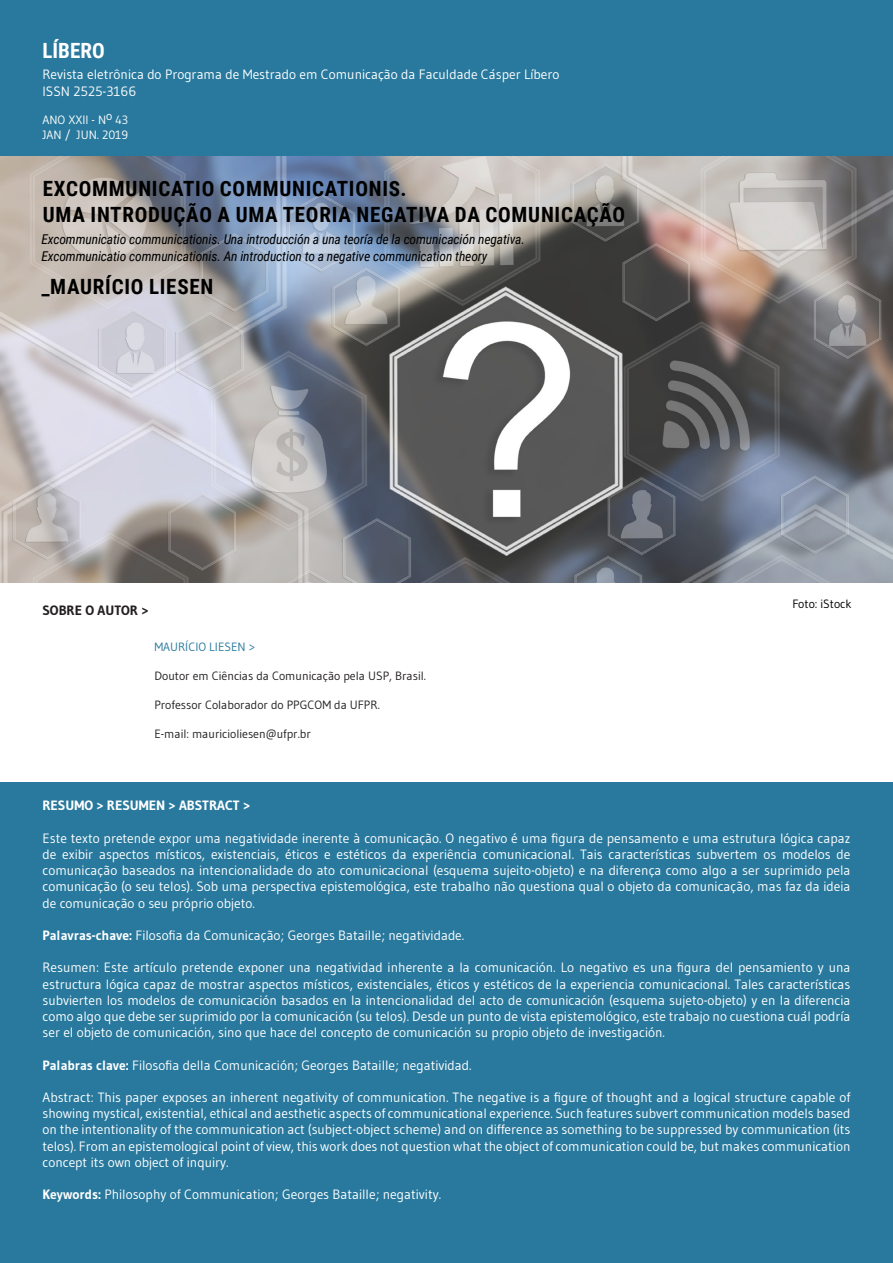
<style>
.page{position:relative;width:893px;height:1263px;background:#fff}
.page>*{position:absolute;margin:0;border:0;box-sizing:border-box;transform-origin:0 0}
.t1{font:700 21px "Roboto Condensed";letter-spacing:.035em;color:#000}
.t2{font:700 21px "Roboto Condensed";color:#fff}
.t3{font:700 16.5px "Roboto Condensed";color:#fff}
.t4{font:13.5px/16.2px "Gudea";color:#fff;text-align:justify}
.t5{font:italic 13.5px "Roboto Condensed";letter-spacing:-.01em;color:#000}
.t6{font:700 13.5px "Gudea";color:#fff}
.t7{font:700 13.5px "Gudea";color:#231f20}
.t8{font:12px "Gudea";color:#231f20}
.t9{font:12px "Gudea";color:#fff}
.t10{font:12px "Gudea";color:#28799d}
.t11{font:12px "Gudea";color:#000}
.s1{font-weight:700}
</style>
<div class="page">
<img style="left:1px;top:156px;width:891px;height:427px">
<div style="left:0;top:0;width:893px;height:156px;background:#28799d"></div>
<div style="left:0;top:782px;width:893px;height:481px;background:#28799d"></div>
<p class="t2" style="left:43px;top:36px;width:64px">LÍBERO</p>
<p class="t4" style="left:43px;top:66px;width:518px">Revista eletrônica do Programa de Mestrado em Comunicação da Faculdade Cásper Líbero</p>
<p class="t4" style="left:43px;top:82px;width:95px">ISSN 2525-3166</p>
<p class="t9" style="left:43px;top:113px;width:87px">ANO XXII - No 43</p>
<p class="t9" style="left:43px;top:127px;width:87px">JAN / JUN. 2019</p>
<p class="t3" style="left:41px;top:37px;width:50px">LÍBERO</p>
<p class="t1" style="left:43px;top:174px;width:365px">EXCOMMUNICATIO COMMUNICATIONIS.</p>
<p class="t1" style="left:43px;top:199px;width:584px">UMA INTRODUÇÃO A UMA TEORIA NEGATIVA DA COMUNICAÇÃO</p>
<p class="t5" style="left:41px;top:230px;width:485px">Excommunicatio communicationis. Una introducción a una teoría de la comunicación negativa.</p>
<p class="t5" style="left:41px;top:246px;width:447px">Excommunicatio communicationis. An introduction to a negative communication theory</p>
<p class="t1" style="left:41px;top:272px;width:173px">_MAURÍCIO LIESEN</p>
<p class="t7" style="left:43px;top:602px;width:108px">SOBRE O AUTOR &gt;</p>
<p class="t10" style="left:154px;top:640px;width:102px">MAURÍCIO LIESEN &gt;</p>
<p class="t8" style="left:154px;top:668px;width:273px">Doutor em Ciências da Comunicação pela USP, Brasil.</p>
<p class="t8" style="left:154px;top:697px;width:227px">Professor Colaborador do PPGCOM da UFPR.</p>
<p class="t8" style="left:154px;top:726px;width:158px">E-mail: mauricioliesen@ufpr.br</p>
<p class="t11" style="left:792px;top:596px;width:61px">Foto: iStock</p>
<p class="t6" style="left:43px;top:797px;width:209px">RESUMO &gt; RESUMEN &gt; ABSTRACT &gt;</p>
<p class="t4" style="left:43px;top:830px;width:809px">Este texto pretende expor uma negatividade inerente à comunicação. O negativo é uma figura de pensamento e uma estrutura lógica capaz de exibir aspectos místicos, existenciais, éticos e estéticos da experiência comunicacional. Tais características subvertem os modelos de comunicação baseados na intencionalidade do ato comunicacional (esquema sujeito-objeto) e na diferença como algo a ser suprimido pela comunicação (o seu telos). Sob uma perspectiva epistemológica, este trabalho não questiona qual o objeto da comunicação, mas faz da ideia de comunicação o seu próprio objeto.</p>
<p class="t4" style="left:43px;top:927px;width:423px"><span class="s1">Palavras-chave:</span> Filosofia da Comunicação; Georges Bataille; negatividade.</p>
<p class="t4" style="left:43px;top:959px;width:809px">Resumen: Este artículo pretende exponer una negatividad inherente a la comunicación. Lo negativo es una figura del pensamiento y una estructura lógica capaz de mostrar aspectos místicos, existenciales, éticos y estéticos de la experiencia comunicacional. Tales características subvierten los modelos de comunicación basados en la intencionalidad del acto de comunicación (esquema sujeto-objeto) y en la diferencia como algo que debe ser suprimido por la comunicación (su telos). Desde un punto de vista epistemológico, este trabajo no cuestiona cuál podría ser el objeto de comunicación, sino que hace del concepto de comunicación su propio objeto de investigación.</p>
<p class="t4" style="left:43px;top:1056px;width:431px"><span class="s1">Palabras clave:</span> Filosofia della Comunicación; Georges Bataille; negatividad.</p>
<p class="t4" style="left:43px;top:1089px;width:809px">Abstract: This paper exposes an inherent negativity of communication. The negative is a figure of thought and a logical structure capable of showing mystical, existential, ethical and aesthetic aspects of communicational experience. Such features subvert communication models based on the intentionality of the communication act (subject-object scheme) and on difference as something to be suppressed by communication (its telos). From an epistemological point of view, this work does not question what the object of communication could be, but makes communication concept its own object of inquiry.</p>
<p class="t4" style="left:43px;top:1186px;width:400px"><span class="s1">Keywords:</span> Philosophy of Communication; Georges Bataille; negativity.</p>
</div>
